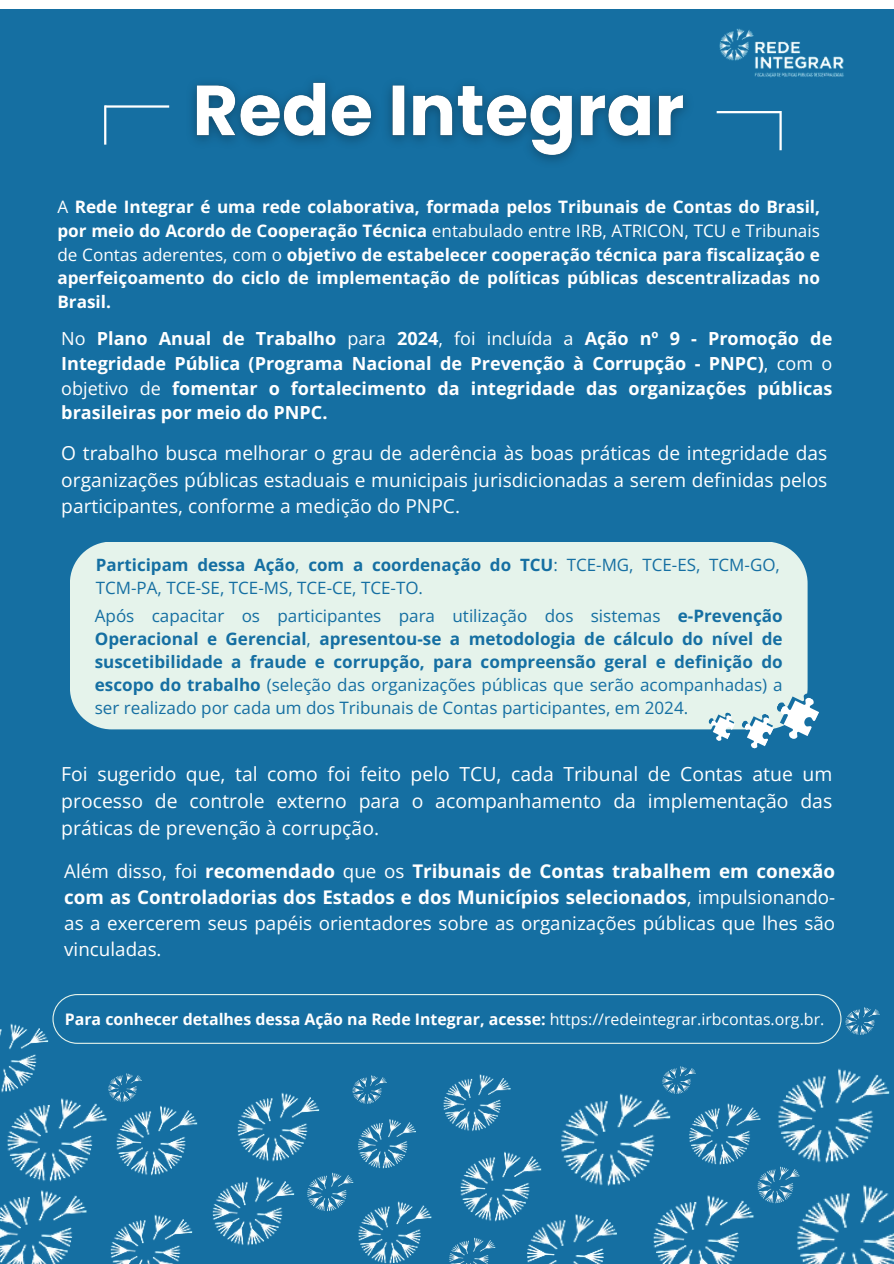
<style>
.page{position:relative;width:894px;height:1264px;background:#fff}
.page>*{position:absolute;margin:0;border:0;box-sizing:border-box;transform-origin:0 0}
.t1{font:19.35px/27.2px "Open Sans";color:#fff;text-align:justify}
.t2{font:19.2px/26.8px "Open Sans";color:#fff;text-align:justify}
.t3{font:18.75px/25.8px "Open Sans";color:#fff;text-align:justify}
.t4{font:700 18px/24.8px "Open Sans";color:#fff;text-align:justify}
.t5{font:17.1px/23.1px "Open Sans";color:#156fa2;text-align:justify}
.t6{font:700 17.1px/23.7px "Open Sans";color:#fff;text-align:justify}
.t7{font:16.95px/23.1px "Open Sans";color:#156fa2}
.t8{font:700 15.9px "Open Sans";color:#fff}
.s1{font-weight:400}
.s2{font-weight:700}
</style>
<div class="page">
<div style="left:0;top:0;width:893px;height:1263px;background:#156fa2"></div>
<svg style="left:52px;top:994px;width:789px;height:49px"></svg>
<img style="left:0;top:1190px;width:87px;height:73px">
<img style="left:7px;top:1098px;width:100px;height:84px">
<img style="left:110px;top:1214px;width:83px;height:49px">
<img style="left:116px;top:1105px;width:82px;height:71px">
<img style="left:460px;top:1151px;width:82px;height:71px">
<img style="left:212px;top:1176px;width:83px;height:70px">
<img style="left:0;top:1023px;width:49px;height:70px">
<img style="left:237px;top:1092px;width:83px;height:70px">
<img style="left:307px;top:1172px;width:47px;height:40px">
<img style="left:358px;top:1119px;width:58px;height:50px">
<img style="left:358px;top:1201px;width:74px;height:62px">
<img style="left:443px;top:1074px;width:68px;height:58px">
<img style="left:513px;top:1211px;width:104px;height:52px">
<img style="left:561px;top:1093px;width:110px;height:93px">
<img style="left:653px;top:1195px;width:101px;height:68px">
<img style="left:689px;top:1103px;width:72px;height:62px">
<img style="left:797px;top:1185px;width:96px;height:78px">
<img style="left:778px;top:1068px;width:112px;height:95px">
<img style="left:449px;top:1237px;width:47px;height:26px">
<img style="left:757px;top:1166px;width:43px;height:38px">
<img style="left:845px;top:1007px;width:34px;height:28px">
<hr style="left:716px;top:111px;width:64px;height:2px;background:#fff">
<hr style="left:779px;top:111px;width:2px;height:39px;background:#fff">
<img style="left:719px;top:28px;width:125px;height:50px">
<img style="left:660px;top:1066px;width:36px;height:29px">
<img style="left:352px;top:1075px;width:35px;height:29px">
<img style="left:106px;top:1073px;width:36px;height:30px">
<div style="left:0;top:0;width:893px;height:8px;background:#fff"></div>
<hr style="left:105px;top:105px;width:64px;height:3px;background:#fff">
<hr style="left:104px;top:105px;width:2px;height:40px;background:#fff">
<div style="left:70px;top:542px;width:737px;height:187px;background:#e5f3eb"></div>
<img style="left:192px;top:82px;width:495px;height:80px">
<svg style="left:702px;top:683px;width:117px;height:66px"></svg>
<p class="t6" style="left:57px;top:195px;width:764px"><span class="s1">A</span> Rede Integrar é uma rede colaborativa, formada pelos Tribunais de Contas do Brasil, por meio do Acordo de Cooperação Técnica <span class="s1">entabulado entre IRB, ATRICON, TCU e Tribunais de Contas aderentes, com o</span> objetivo de estabelecer cooperação técnica para fiscalização e aperfeiçoamento do ciclo de implementação de políticas públicas descentralizadas no Brasil.</p>
<p class="t4" style="left:61px;top:326px;width:772px"><span class="s1">No</span> Plano Anual de Trabalho <span class="s1">para</span> 2024<span class="s1">, foi incluída a</span> Ação nº 9 - Promoção de Integridade Pública (Programa Nacional de Prevenção à Corrupção - PNPC)<span class="s1">, com o objetivo de</span> fomentar o fortalecimento da integridade das organizações públicas brasileiras por meio do PNPC.</p>
<p class="t2" style="left:61px;top:439px;width:767px">O trabalho busca melhorar o grau de aderência às boas práticas de integridade das organizações públicas estaduais e municipais jurisdicionadas a serem definidas pelos participantes, conforme a medição do PNPC.</p>
<p class="t7" style="left:96px;top:552px;width:685px"><span class="s2">Participam dessa Ação</span>, <span class="s2">com a coordenação do TCU</span>: TCE-MG, TCE-ES, TCM-GO,<br>TCM-PA, TCE-SE, TCE-MS, TCE-CE, TCE-TO.</p>
<p class="t5" style="left:95px;top:603px;width:689px">Após capacitar os participantes para utilização dos sistemas <span class="s2">e-Prevenção Operacional e Gerencial</span>, <span class="s2">apresentou-se a metodologia de cálculo do nível de suscetibilidade a fraude e corrupção, para compreensão geral e definição do escopo do trabalho</span> (seleção das organizações públicas que serão acompanhadas) a ser realizado por cada um dos Tribunais de Contas participantes, em 2024.</p>
<p class="t1" style="left:61px;top:759px;width:772px">Foi sugerido que, tal como foi feito pelo TCU, cada Tribunal de Contas atue um processo de controle externo para o acompanhamento da implementação das práticas de prevenção à corrupção.</p>
<p class="t3" style="left:64px;top:858px;width:772px">Além disso, foi <span class="s2">recomendado</span> que os <span class="s2">Tribunais de Contas trabalhem em conexão com as Controladorias dos Estados e dos Municípios selecionados</span>, impulsionando&shy;as a exercerem seus papéis orientadores sobre as organizações públicas que lhes são vinculadas.</p>
<p class="t8" style="left:65px;top:1008px;width:760px">Para conhecer detalhes dessa Ação na Rede Integrar, acesse: <span class="s1">https://redeintegrar.irbcontas.org.br.</span></p>
</div>
